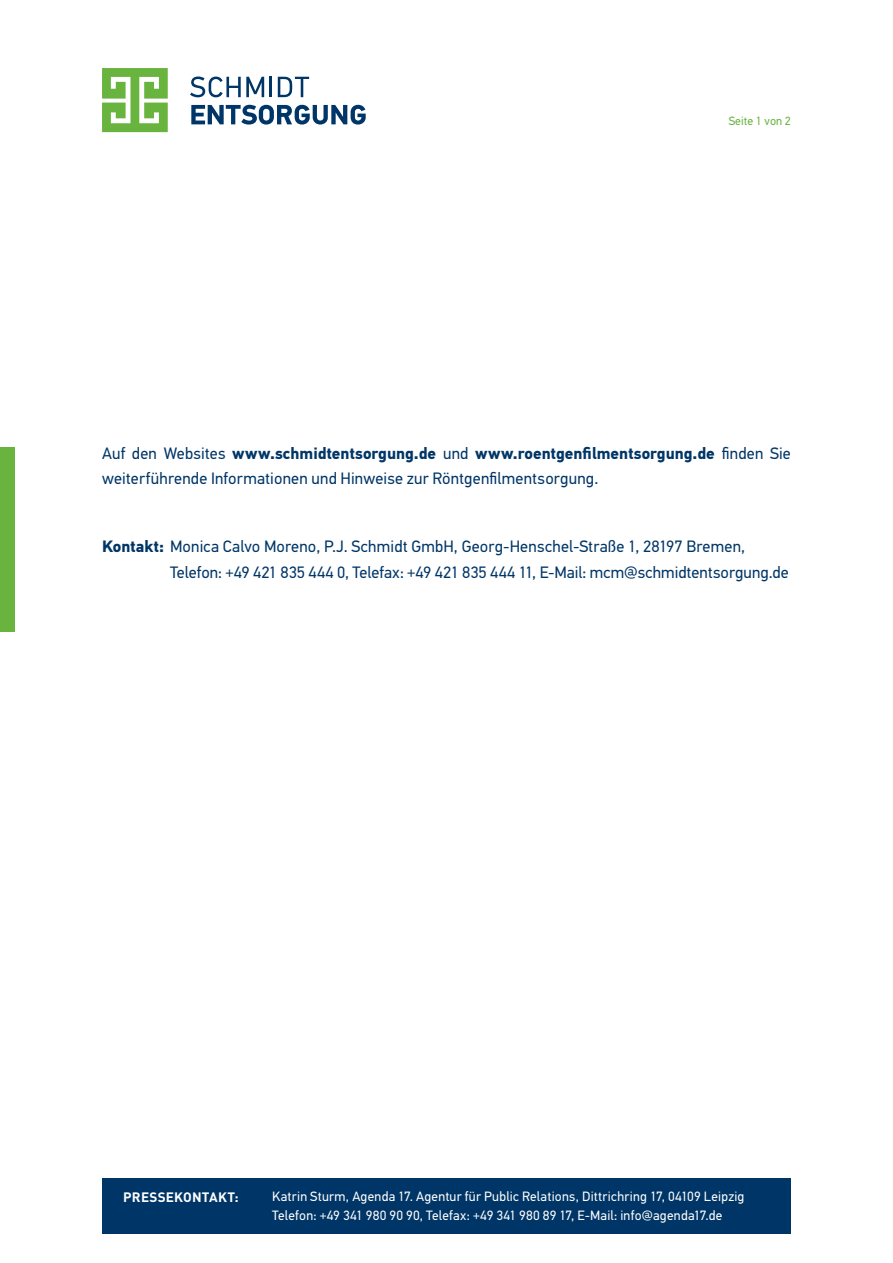
<style>
.page{position:relative;width:893px;height:1263px;background:#fff}
.page>*{position:absolute;margin:0;border:0;box-sizing:border-box;transform-origin:0 0}
.t1{font:16.5px/25.5px "PF Din Text Pro";letter-spacing:.01em;color:#003667}
.t2{font:13.5px/19.6px "PF Din Text Pro";letter-spacing:.02em;color:#fff}
.t3{font:700 13.5px "DIN";letter-spacing:.015em;color:#fff}
.t4{font:12px "PF Din Text Pro";color:#69b33f}
.s1{font-weight:700}
</style>
<div class="page">
<div style="left:0;top:446px;width:15px;height:185px;background:#69b33f"></div>
<svg style="left:191px;top:105px;width:175px;height:20px"></svg>
<svg style="left:190px;top:77px;width:74px;height:20px"></svg>
<hr style="left:269px;top:77px;width:3px;height:20px;background:#003667">
<svg style="left:278px;top:77px;width:31px;height:20px"></svg>
<svg style="left:102px;top:68px;width:66px;height:64px"></svg>
<div style="left:102px;top:1178px;width:689px;height:55px;background:#003667"></div>
<p class="t4" style="left:729px;top:113px;width:64px">Seite 1 von 2</p>
<p class="t1" style="left:102px;top:441px;width:690px">Auf den Websites <span class="s1">www.schmidtentsorgung.de</span> und <span class="s1">www.roentgenfilmentsorgung.de</span> finden Sie weiterführende Informationen und Hinweise zur Röntgenfilmentsorgung.</p>
<p class="t1" style="left:170px;top:534px;width:620px;text-indent:-68px"><span class="s1">Kontakt:</span> Monica Calvo Moreno, P.J. Schmidt GmbH, Georg-Henschel-Straße 1, 28197 Bremen,<br>Telefon: +49 421 835 444 0, Telefax: +49 421 835 444 11, E-Mail: mcm@schmidtentsorgung.de</p>
<p class="t3" style="left:123px;top:1188px;width:117px">PRESSEKONTAKT:</p>
<p class="t2" style="left:272px;top:1186px;width:474px">Katrin Sturm, Agenda 17. Agentur für Public Relations, Dittrichring 17, 04109 Leipzig<br>Telefon: +49 341 980 90 90, Telefax: +49 341 980 89 17, E-Mail: info@agenda17.de</p>
</div>
